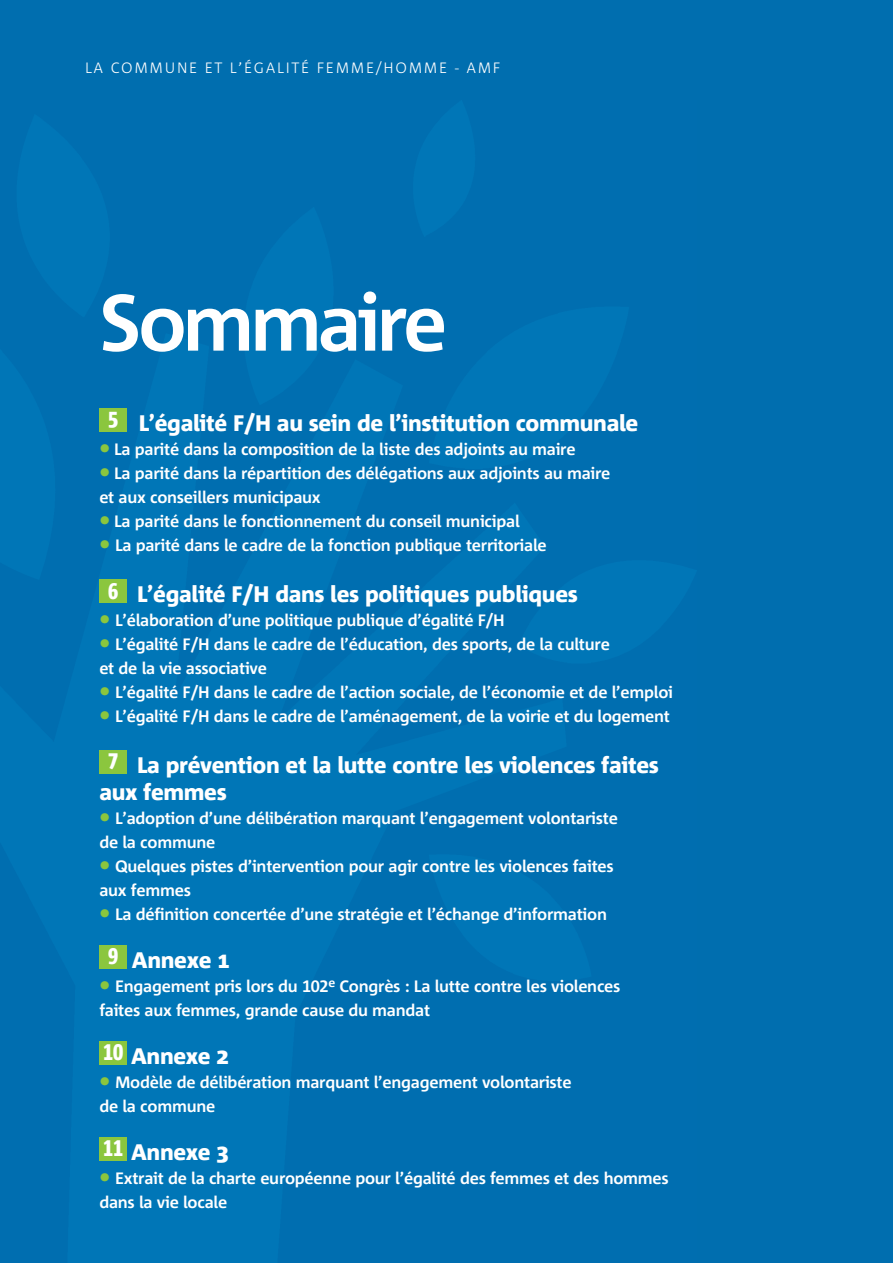
<style>
.page{position:relative;width:893px;height:1263px;background:#006eaf}
.page>*{position:absolute;margin:0;border:0;box-sizing:border-box;transform-origin:0 0}
.t1{font:700 79.5px "Corpid C1";letter-spacing:-.055em;color:#fff}
.t2{font:800 22.5px/27px "Corpid C1";letter-spacing:-.015em;color:#fff}
.t3{font:800 22.5px "Corpid C1 Cd";color:#fff}
.t4{font:700 16.5px/24px "Corpid C1";letter-spacing:-.015em;color:#fff}
.t5{font:300 15px "Corpid C1";letter-spacing:.11em;color:#fff}
.s1{font-weight:800;font-size:19.5px;color:#8bc63e}
</style>
<div class="page">
<div style="left:99px;top:408px;width:28px;height:23px;background:#8bc63e"></div>
<div style="left:99px;top:1041px;width:28px;height:23px;background:#8bc63e"></div>
<div style="left:99px;top:945px;width:28px;height:23px;background:#8bc63e"></div>
<div style="left:99px;top:579px;width:28px;height:23px;background:#8bc63e"></div>
<div style="left:99px;top:750px;width:28px;height:23px;background:#8bc63e"></div>
<div style="left:99px;top:1137px;width:28px;height:23px;background:#8bc63e"></div>
<p class="t5" style="left:85px;top:62px;width:417px">LA COMMUNE ET L’ÉGALITÉ FEMME/HOMME - AMF</p>
<h1 class="t1" style="left:99px;top:291px;width:350px">Sommaire</h1>
<h2 class="t3" style="left:108px;top:408px;width:12px">5</h2>
<h2 class="t2" style="left:139px;top:411px;width:501px">L’égalité F/H au sein de l’institution communale</h2>
<p class="t4" style="left:99px;top:439px;width:478px"><span class="s1">•</span> La parité dans la composition de la liste des adjoints au maire</p>
<p class="t4" style="left:99px;top:463px;width:513px"><span class="s1">•</span> La parité dans la répartition des délégations aux adjoints au maire et aux conseillers municipaux</p>
<p class="t4" style="left:99px;top:511px;width:422px"><span class="s1">•</span> La parité dans le fonctionnement du conseil municipal</p>
<p class="t4" style="left:99px;top:535px;width:449px"><span class="s1">•</span> La parité dans le cadre de la fonction publique territoriale</p>
<h2 class="t2" style="left:137px;top:582px;width:442px">L’égalité F/H dans les politiques publiques</h2>
<p class="t4" style="left:99px;top:610px;width:407px"><span class="s1">•</span> L’élaboration d’une politique publique d’égalité F/H</p>
<p class="t4" style="left:99px;top:634px;width:512px"><span class="s1">•</span> L’égalité F/H dans le cadre de l’éducation, des sports, de la culture et de la vie associative</p>
<p class="t4" style="left:99px;top:682px;width:575px"><span class="s1">•</span> L’égalité F/H dans le cadre de l’action sociale, de l’économie et de l’emploi</p>
<p class="t4" style="left:99px;top:706px;width:572px"><span class="s1">•</span> L’égalité F/H dans le cadre de l’aménagement, de la voirie et du logement</p>
<h2 class="t2" style="left:99px;top:753px;width:561px;text-indent:38px">La prévention et la lutte contre les violences faites aux femmes</h2>
<p class="t4" style="left:99px;top:808px;width:520px"><span class="s1">•</span> L’adoption d’une délibération marquant l’engagement volontariste de la commune</p>
<p class="t4" style="left:99px;top:856px;width:516px"><span class="s1">•</span> Quelques pistes d’intervention pour agir contre les violences faites aux femmes</p>
<p class="t4" style="left:99px;top:904px;width:509px"><span class="s1">•</span> La définition concertée d’une stratégie et l’échange d’information</p>
<h2 class="t2" style="left:132px;top:948px;width:99px">Annexe 1</h2>
<p class="t4" style="left:99px;top:976px;width:523px"><span class="s1">•</span> Engagement pris lors du 102<sup>e</sup> Congrès : La lutte contre les violences faites aux femmes, grande cause du mandat</p>
<h2 class="t2" style="left:131px;top:1044px;width:99px">Annexe 2</h2>
<p class="t4" style="left:99px;top:1072px;width:474px"><span class="s1">•</span> Modèle de délibération marquant l’engagement volontariste de la commune</p>
<h2 class="t2" style="left:131px;top:1140px;width:99px">Annexe 3</h2>
<p class="t4" style="left:99px;top:1168px;width:571px"><span class="s1">•</span> Extrait de la charte européenne pour l’égalité des femmes et des hommes dans la vie locale</p>
<h2 class="t3" style="left:108px;top:582px;width:12px">6</h2>
<h2 class="t3" style="left:108px;top:752px;width:12px">7</h2>
<h2 class="t3" style="left:108px;top:947px;width:12px">9</h2>
<h2 class="t3" style="left:103px;top:1043px;width:22px">10</h2>
<h2 class="t3" style="left:103px;top:1139px;width:22px">11</h2>
</div>
